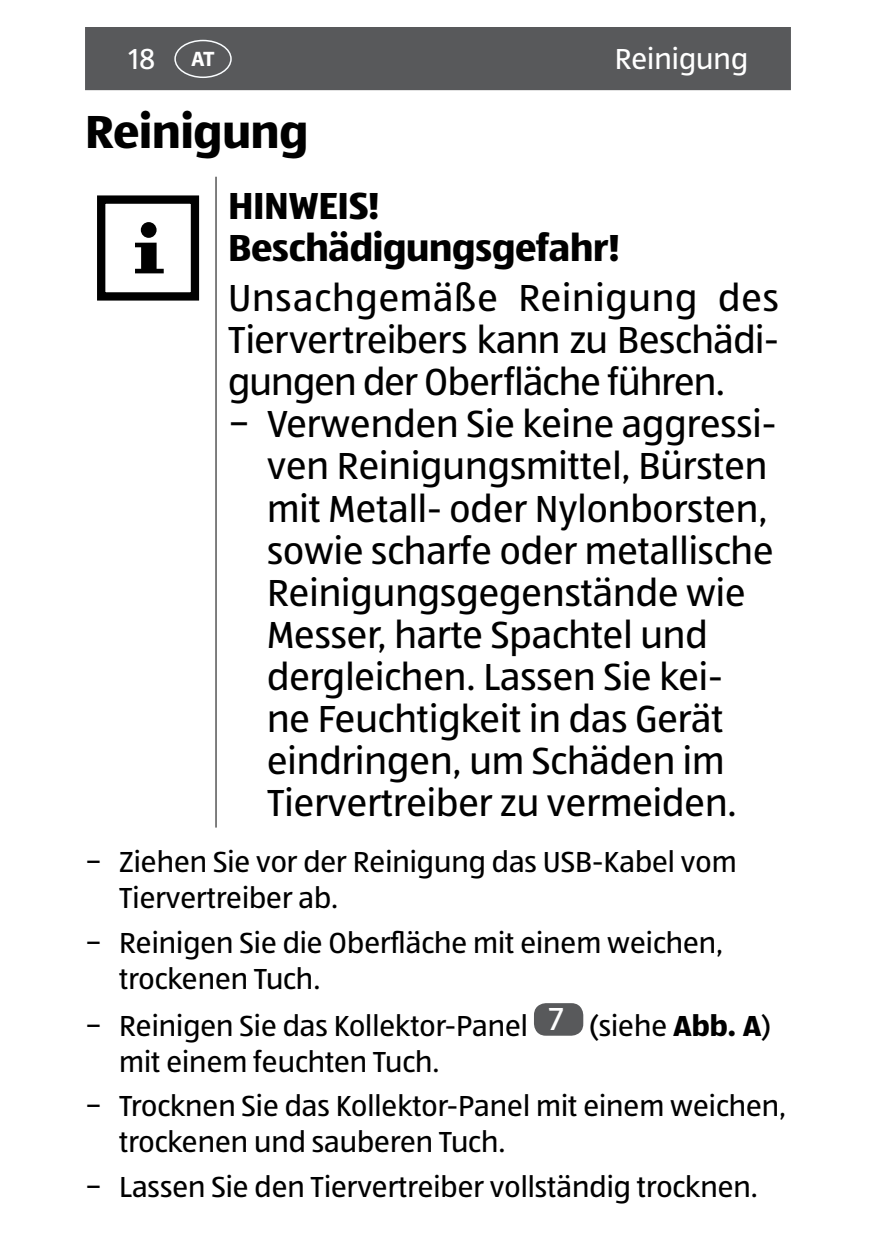
<style>
.page{position:relative;width:893px;height:1259px;background:#fff}
.page>*{position:absolute;margin:0;border:0;box-sizing:border-box;transform-origin:0 0}
.t1{font:700 48px "ALDISUEDOT";color:#000}
.t2{font:39px "ALDISUEDOT";color:#000}
.t3{font:700 39px/42px "ALDISUEDOT";letter-spacing:-.005em;color:#000}
.t4{font:39px "ALDISUEDOT";letter-spacing:-.02em;color:#000}
.t5{font:39px "ALDISUEDOT";letter-spacing:.02em;color:#000}
.t6{font:30px/36px "ALDISUEDOT";color:#000}
.t7{font:30px "ALDISUEDOT";color:#fff}
.s1{font-family:"Myriad Pro";font-weight:700;font-size:21px}
.s2{font-weight:700}
</style>
<div class="page">
<div style="left:85px;top:27px;width:706px;height:64px;background:#58595b"></div>
<div style="left:174px;top:40px;width:58px;height:38px;border:2px solid #fafdff;border-radius:50%"></div>
<hr style="left:215px;top:177px;width:2px;height:650px;background:#000">
<div style="left:97px;top:195px;width:102px;height:105px;border:8px solid #000"></div>
<div style="left:141px;top:222px;width:16px;height:16px;background:#000;border-radius:50%"></div>
<svg style="left:135px;top:243px;width:29px;height:30px"></svg>
<div style="left:534px;top:1003px;width:49px;height:32px;background:#58595b;border-radius:12px"></div>
<p class="t7" style="left:129px;top:39px;width:87px">18 <span class="s1">AT</span></p>
<p class="t7" style="left:615px;top:39px;width:135px">Reinigung</p>
<h1 class="t1" style="left:85px;top:99px;width:225px">Reinigung</h1>
<h2 class="t3" style="left:228px;top:183px;width:394px">HINWEIS!<br>Beschädigungsgefahr!</h2>
<h2 class="t5" style="left:228px;top:273px;width:552px">Unsachgemäße Reinigung des</h2>
<h2 class="t2" style="left:228px;top:315px;width:552px">Tiervertreibers kann zu Beschädi-</h2>
<h2 class="t4" style="left:228px;top:357px;width:498px">gungen der Oberfläche führen.</h2>
<h2 class="t2" style="left:228px;top:399px;width:550px">− Verwenden Sie keine aggressi-</h2>
<h2 class="t2" style="left:267px;top:441px;width:502px">ven Reinigungsmittel, Bürsten</h2>
<h2 class="t2" style="left:267px;top:483px;width:502px">mit Metall- oder Nylonborsten,</h2>
<h2 class="t2" style="left:267px;top:525px;width:508px">sowie scharfe oder metallische</h2>
<h2 class="t2" style="left:267px;top:567px;width:480px">Reinigungsgegenstände wie</h2>
<h2 class="t2" style="left:267px;top:609px;width:442px">Messer, harte Spachtel und</h2>
<h2 class="t2" style="left:267px;top:651px;width:457px">dergleichen. Lassen Sie kei-</h2>
<h2 class="t2" style="left:267px;top:693px;width:458px">ne Feuchtigkeit in das Gerät</h2>
<h2 class="t2" style="left:267px;top:735px;width:459px">eindringen, um Schäden im</h2>
<h2 class="t2" style="left:267px;top:777px;width:471px">Tiervertreiber zu vermeiden.</h2>
<p class="t6" style="left:119px;top:843px;width:619px;text-indent:-34px">− Ziehen Sie vor der Reinigung das USB-Kabel vom<br>Tiervertreiber ab.</p>
<p class="t6" style="left:119px;top:923px;width:606px;text-indent:-34px">− Reinigen Sie die Oberfläche mit einem weichen, trockenen Tuch.</p>
<p class="t6" style="left:119px;top:1006px;width:654px;text-indent:-34px">− Reinigen Sie das Kollektor-Panel <sup>7</sup> (siehe <span class="s2">Abb. A</span>) mit einem feuchten Tuch.</p>
<p class="t6" style="left:119px;top:1087px;width:669px;text-indent:-34px">− Trocknen Sie das Kollektor-Panel mit einem weichen, trockenen und sauberen Tuch.</p>
<p class="t6" style="left:85px;top:1167px;width:674px">− Lassen Sie den Tiervertreiber vollständig trocknen.</p>
</div>
